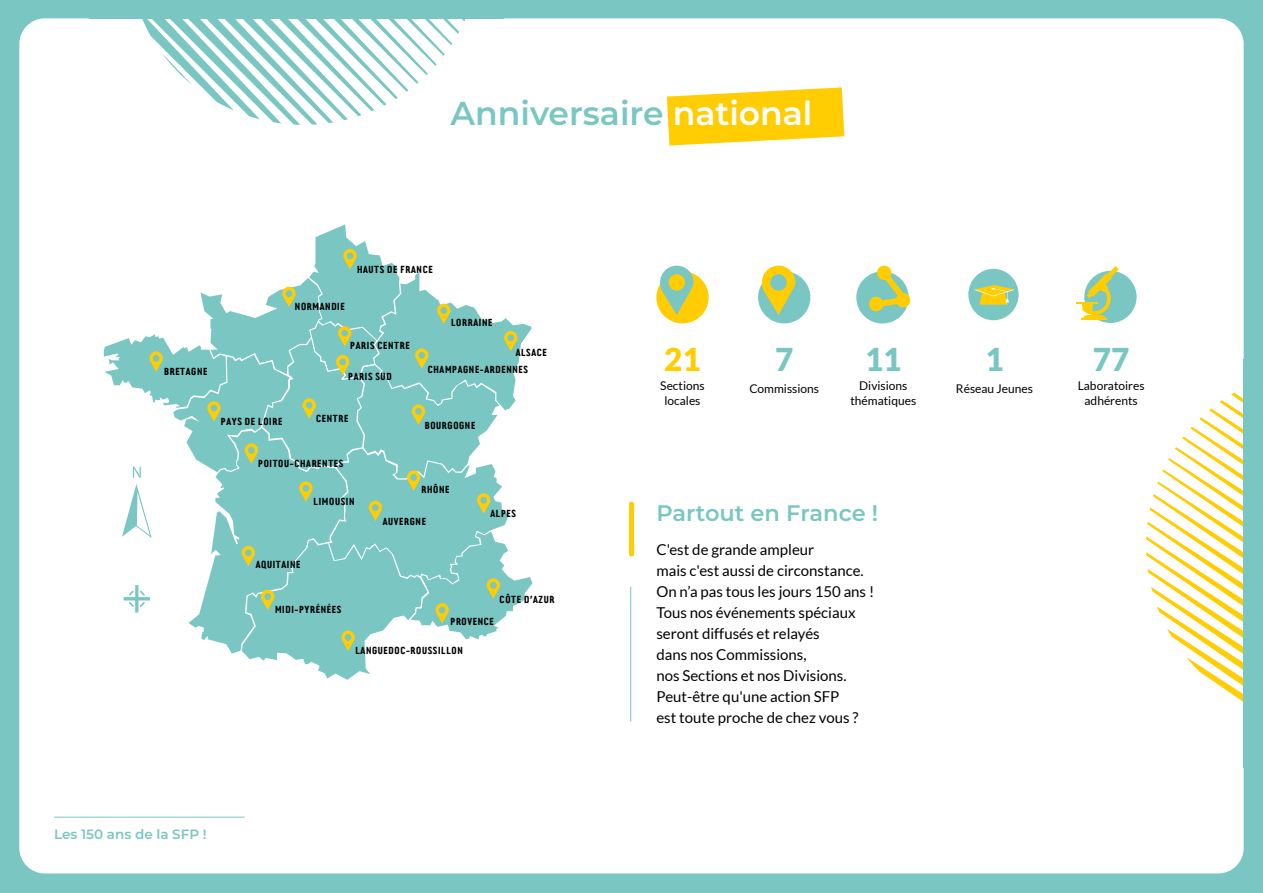
<style>
.page{position:relative;width:1263px;height:893px;background:#79c6c3}
.page>*{position:absolute;margin:0;border:0;box-sizing:border-box;transform-origin:0 0}
.t1{font:600 33px "Montserrat";color:#79c6c3}
.t2{font:900 31.5px "Lato";color:#79c6c3}
.t3{font:900 31.5px "Lato";color:#ffcd02}
.t4{font:600 22.5px "Montserrat";color:#79c6c3}
.t5{font:15px/21px "Lato";color:#000}
.t6{font:600 13.5px "Montserrat";color:#79c6c3}
.t7{font:12px/15px "Lato";color:#000;text-align:center}
.t8{font:700 10.35px "Van Condensed";color:#000;scale:.96 1}
.s1{color:#fff}
</style>
<div class="page">
<div style="left:19px;top:18px;width:1225px;height:855px;background:#fff;border-radius:26px"></div>
<hr style="left:54px;top:817px;width:190px;height:1px;background:#79c6c3">
<div style="left:656px;top:271px;width:53px;height:52px;background:#ffcd02;border-radius:50%"></div>
<svg style="left:660px;top:266px;width:33px;height:49px"></svg>
<div style="left:758px;top:271px;width:52px;height:52px;background:#79c6c3;border-radius:50%"></div>
<svg style="left:762px;top:266px;width:33px;height:49px"></svg>
<div style="left:1084px;top:271px;width:52px;height:52px;background:#79c6c3;border-radius:50%"></div>
<svg style="left:1077px;top:266px;width:42px;height:52px"></svg>
<hr style="left:1082px;top:318px;width:25px;height:2px;background:#ffcd02">
<hr style="left:630px;top:587px;width:1px;height:134px;background:#79c6c3">
<div style="left:856px;top:271px;width:53px;height:53px;background:#79c6c3;border-radius:50%"></div>
<svg style="left:868px;top:265px;width:43px;height:47px"></svg>
<svg style="left:667px;top:87px;width:177px;height:59px"></svg>
<svg style="left:128px;top:18px;width:342px;height:107px"></svg>
<svg style="left:1146px;top:380px;width:98px;height:341px"></svg>
<div style="left:629px;top:502px;width:5px;height:54px;background:#ffcd02;border-radius:3px"></div>
<div style="left:968px;top:269px;width:50px;height:51px;background:#79c6c3;border-radius:50%"></div>
<svg style="left:975px;top:285px;width:39px;height:20px"></svg>
<svg style="left:104px;top:224px;width:428px;height:456px"></svg>
<h1 class="t1" style="left:450px;top:90px;width:363px">Anniversaire <span class="s1">national</span></h1>
<p class="t8" style="left:164px;top:365px;width:47px">BRETAGNE</p>
<p class="t8" style="left:295px;top:301px;width:54px">NORMANDIE</p>
<p class="t8" style="left:357px;top:263px;width:81px">HAUTS DE FRANCE</p>
<p class="t8" style="left:350px;top:339px;width:64px">PARIS CENTRE</p>
<p class="t8" style="left:451px;top:317px;width:45px">LORRAINE</p>
<p class="t8" style="left:515px;top:346px;width:35px">ALSACE</p>
<p class="t8" style="left:348px;top:370px;width:47px">PARIS SUD</p>
<p class="t8" style="left:316px;top:412px;width:36px">CENTRE</p>
<p class="t8" style="left:221px;top:415px;width:66px">PAYS DE LOIRE</p>
<p class="t8" style="left:258px;top:458px;width:91px">POITOU-CHARENTES</p>
<p class="t8" style="left:313px;top:495px;width:45px">LIMOUSIN</p>
<p class="t8" style="left:427px;top:364px;width:107px">CHAMPAGNE-ARDENNES</p>
<p class="t8" style="left:424px;top:419px;width:55px">BOURGOGNE</p>
<p class="t8" style="left:421px;top:484px;width:31px">RHÔNE</p>
<p class="t8" style="left:255px;top:558px;width:49px">AQUITAINE</p>
<p class="t8" style="left:275px;top:603px;width:71px">MIDI-PYRÉNÉES</p>
<p class="t8" style="left:382px;top:515px;width:47px">AUVERGNE</p>
<p class="t8" style="left:490px;top:507px;width:29px">ALPES</p>
<p class="t8" style="left:499px;top:593px;width:59px">CÔTE D’AZUR</p>
<p class="t8" style="left:450px;top:615px;width:47px">PROVENCE</p>
<p class="t8" style="left:355px;top:644px;width:114px">LANGUEDOC-ROUSSILLON</p>
<p class="t6" style="left:54px;top:825px;width:154px">Les 150 ans de la SFP !</p>
<h2 class="t3" style="left:664px;top:341px;width:38px">21</h2>
<p class="t7" style="left:660px;top:378px;width:46px">Sections locales</p>
<h2 class="t2" style="left:775px;top:341px;width:20px">7</h2>
<p class="t7" style="left:749px;top:381px;width:71px">Commissions</p>
<h2 class="t2" style="left:865px;top:341px;width:38px">11</h2>
<p class="t7" style="left:850px;top:378px;width:67px">Divisions thématiques</p>
<h3 class="t4" style="left:656px;top:497px;width:223px">Partout en France !</h3>
<p class="t5" style="left:656px;top:539px;width:219px">C'est de grande ampleur<br>mais c'est aussi de circonstance.<br>On n’a pas tous les jours 150 ans !<br>Tous nos événements spéciaux seront diffusés et relayés<br>dans nos Commissions,<br>nos Sections et nos Divisions.<br>Peut-être qu'une action SFP<br>est toute proche de chez vous ?</p>
<h2 class="t2" style="left:985px;top:341px;width:20px">1</h2>
<p class="t7" style="left:956px;top:381px;width:79px">Réseau Jeunes</p>
<h2 class="t2" style="left:1093px;top:341px;width:38px">77</h2>
<p class="t7" style="left:1078px;top:378px;width:68px">Laboratoires adhérents</p>
</div>
